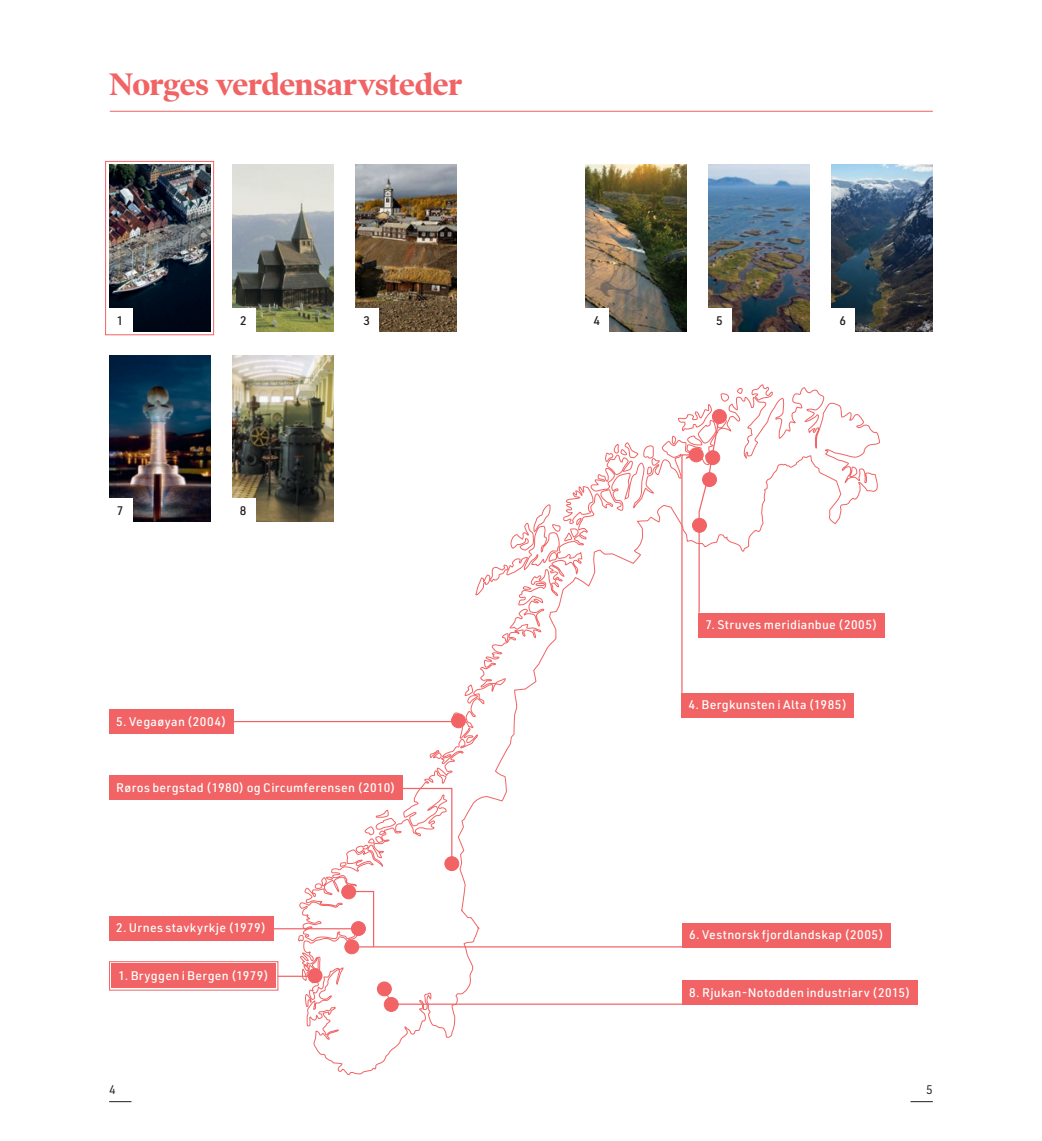
<style>
.page{position:relative;width:1042px;height:1141px;background:#fff}
.page>*{position:absolute;margin:0;border:0;box-sizing:border-box;transform-origin:0 0}
.t1{font:700 31.5px "Poynter OS Disp";letter-spacing:-.01em;color:#f16364}
.t2{font:500 12.25px "URWDIN";letter-spacing:.03em;color:#fff}
.t3{font:500 12.25px "URWDIN";color:#231f20}
.t4{font:12.25px "URWDIN";color:#231f20}
</style>
<div class="page">
<svg style="left:109px;top:1101px;width:22px;height:1px"></svg>
<svg style="left:910px;top:1101px;width:23px;height:1px"></svg>
<img style="left:832px;top:165px;width:101px;height:166px">
<img style="left:232px;top:355px;width:101px;height:167px">
<img style="left:232px;top:165px;width:101px;height:166px">
<img style="left:356px;top:165px;width:101px;height:166px">
<hr style="left:110px;top:111px;width:823px;height:1px;background:#f16364">
<img style="left:585px;top:165px;width:101px;height:166px">
<div style="left:584px;top:308px;width:25px;height:25px;background:#fff"></div>
<img style="left:709px;top:165px;width:100px;height:166px">
<div style="left:707px;top:308px;width:25px;height:25px;background:#fff"></div>
<div style="left:354px;top:308px;width:25px;height:25px;background:#fff"></div>
<div style="left:231px;top:308px;width:25px;height:25px;background:#fff"></div>
<img style="left:109px;top:165px;width:101px;height:166px">
<div style="left:108px;top:308px;width:25px;height:25px;background:#fff"></div>
<div style="left:830px;top:308px;width:25px;height:25px;background:#fff"></div>
<img style="left:109px;top:355px;width:101px;height:167px">
<div style="left:108px;top:498px;width:25px;height:25px;background:#fff"></div>
<div style="left:231px;top:498px;width:25px;height:25px;background:#fff"></div>
<svg style="left:298px;top:384px;width:582px;height:691px"></svg>
<div style="left:308px;top:969px;width:14px;height:14px;background:#f16364;border-radius:50%"></div>
<div style="left:308px;top:968px;width:14px;height:15px;border:1px solid #f16364;border-radius:50%"></div>
<div style="left:377px;top:982px;width:14px;height:14px;background:#f16364;border-radius:50%"></div>
<div style="left:377px;top:981px;width:15px;height:15px;border:1px solid #f16364;border-radius:50%"></div>
<div style="left:384px;top:997px;width:14px;height:14px;background:#f16364;border-radius:50%"></div>
<div style="left:384px;top:997px;width:15px;height:15px;border:1px solid #f16364;border-radius:50%"></div>
<div style="left:445px;top:857px;width:14px;height:14px;background:#f16364;border-radius:50%"></div>
<div style="left:444px;top:856px;width:15px;height:15px;border:1px solid #f16364;border-radius:50%"></div>
<div style="left:451px;top:714px;width:14px;height:14px;background:#f16364;border-radius:50%"></div>
<div style="left:451px;top:713px;width:15px;height:15px;border:1px solid #f16364;border-radius:50%"></div>
<div style="left:712px;top:410px;width:14px;height:13px;background:#f16364;border-radius:50%"></div>
<div style="left:712px;top:409px;width:15px;height:15px;border:1px solid #f16364;border-radius:50%"></div>
<hr style="left:220px;top:721px;width:231px;height:1px;background:#f16364">
<hr style="left:278px;top:976px;width:37px;height:1px;background:#f16364">
<hr style="left:269px;top:928px;width:89px;height:1px;background:#f16364">
<svg style="left:383px;top:987px;width:10px;height:19px"></svg>
<hr style="left:392px;top:1004px;width:290px;height:1px;background:#f16364">
<svg style="left:363px;top:787px;width:90px;height:78px"></svg>
<svg style="left:681px;top:415px;width:40px;height:278px"></svg>
<div style="left:689px;top:448px;width:14px;height:14px;background:#f16364;border-radius:50%"></div>
<div style="left:689px;top:447px;width:15px;height:15px;border:1px solid #f16364;border-radius:50%"></div>
<div style="left:698px;top:613px;width:187px;height:24px;background:#f16364"></div>
<div style="left:109px;top:776px;width:294px;height:24px;background:#f16364"></div>
<div style="left:109px;top:709px;width:125px;height:25px;background:#f16364"></div>
<svg style="left:109px;top:961px;width:170px;height:30px;background:#f27778"></svg>
<div style="left:113px;top:965px;width:162px;height:22px;border:1px solid #f16364"></div>
<div style="left:109px;top:916px;width:164px;height:24px;background:#f16364"></div>
<div style="left:681px;top:693px;width:173px;height:24px;background:#f16364"></div>
<div style="left:682px;top:980px;width:236px;height:25px;background:#f16364"></div>
<div style="left:105px;top:161px;width:109px;height:174px;border:1px solid #f16364"></div>
<div style="left:345px;top:940px;width:14px;height:14px;background:#f16364;border-radius:50%"></div>
<div style="left:344px;top:939px;width:15px;height:15px;border:1px solid #f16364;border-radius:50%"></div>
<div style="left:342px;top:885px;width:14px;height:14px;background:#f16364;border-radius:50%"></div>
<div style="left:341px;top:884px;width:15px;height:15px;border:1px solid #f16364;border-radius:50%"></div>
<svg style="left:347px;top:890px;width:28px;height:58px"></svg>
<div style="left:682px;top:923px;width:209px;height:24px;background:#f16364"></div>
<hr style="left:359px;top:946px;width:323px;height:1px;background:#f16364">
<h1 class="t1" style="left:109px;top:66px;width:354px">Norges verdensarvsteder</h1>
<p class="t3" style="left:117px;top:312px;width:8px">1</p>
<p class="t3" style="left:240px;top:312px;width:8px">2</p>
<p class="t3" style="left:363px;top:312px;width:8px">3</p>
<p class="t3" style="left:593px;top:312px;width:8px">4</p>
<p class="t3" style="left:716px;top:312px;width:8px">5</p>
<p class="t3" style="left:839px;top:312px;width:8px">6</p>
<p class="t3" style="left:117px;top:503px;width:8px">7</p>
<p class="t3" style="left:240px;top:503px;width:8px">8</p>
<p class="t2" style="left:116px;top:713px;width:112px">5. Vegaøyan (2004)</p>
<p class="t2" style="left:116px;top:780px;width:281px">Røros bergstad (1980) og Circumferensen (2010)</p>
<p class="t2" style="left:116px;top:920px;width:151px">2. Urnes stavkyrkje (1979)</p>
<p class="t2" style="left:118px;top:968px;width:152px">1. Bryggen i Bergen (1979)</p>
<p class="t2" style="left:705px;top:617px;width:173px">7. Struves meridianbue (2005)</p>
<p class="t2" style="left:688px;top:697px;width:160px">4. Bergkunsten i Alta (1985)</p>
<p class="t2" style="left:689px;top:927px;width:196px">6. Vestnorsk fjordlandskap (2005)</p>
<p class="t2" style="left:689px;top:984px;width:223px">8. Rjukan-Notodden industriarv (2015)</p>
<p class="t4" style="left:109px;top:1082px;width:8px">4</p>
<p class="t4" style="left:926px;top:1082px;width:8px">5</p>
</div>
